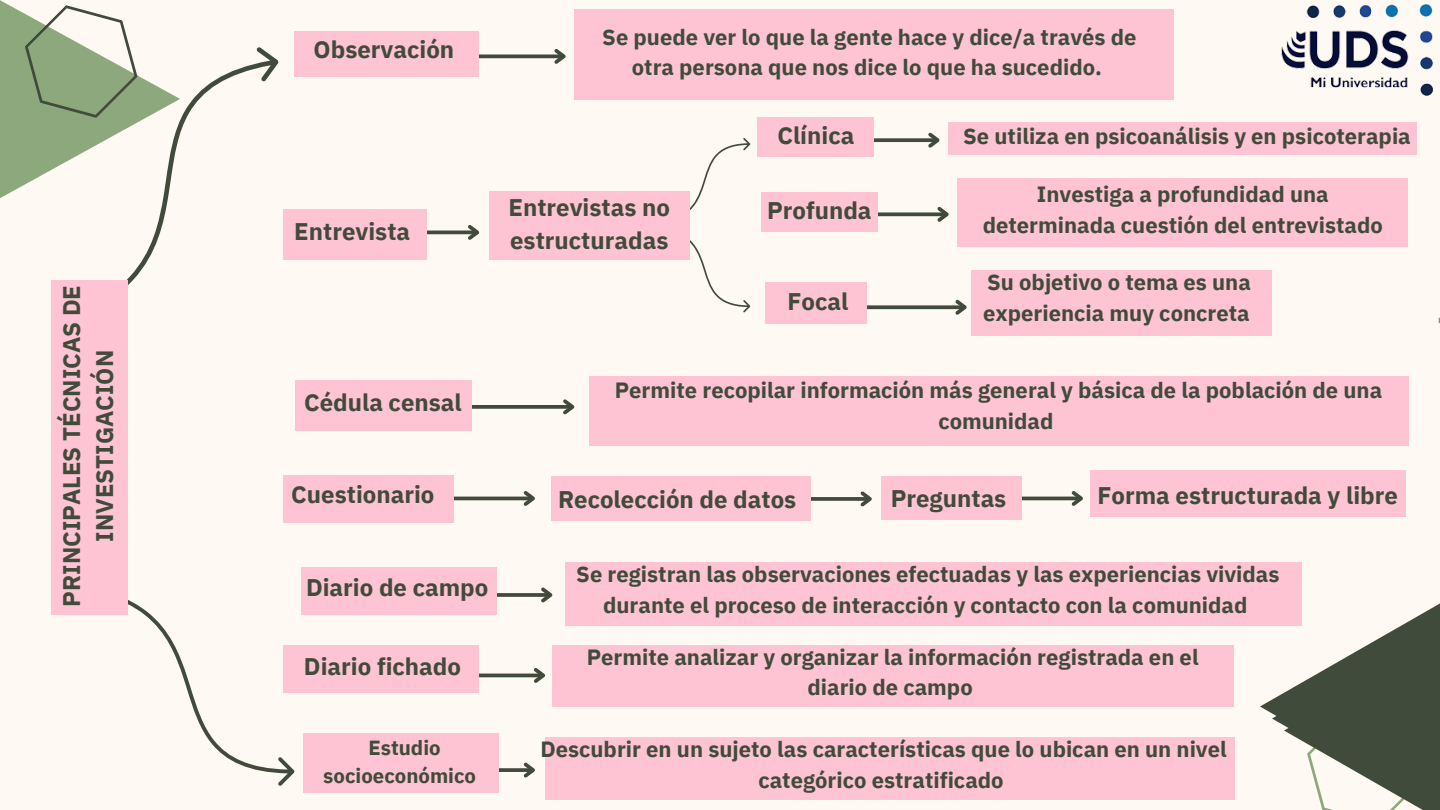
<style>
.page{position:relative;width:1440px;height:810px;background:#fff9f3}
.page>*{position:absolute;margin:0;border:0;box-sizing:border-box;transform-origin:0 0}
.t1{font:700 24px/33px "IBM Plex Sans Thai";color:#414b3b;text-align:center}
.t2{font:700 22px/30.8px "IBM Plex Sans Thai";color:#414b3b;text-align:center}
.t3{font:700 20.4px/28px "IBM Plex Sans Thai";color:#414b3b;text-align:center}
</style>
<div class="page">
<svg style="left:51px;top:44px;width:262px;height:269px"></svg>
<svg style="left:0;top:0;width:180px;height:199px"></svg>
<img style="left:1306px;top:4px;width:92px;height:14px">
<img style="left:1281px;top:30px;width:128px;height:57px">
<img style="left:1419px;top:4px;width:14px;height:92px">
<svg style="left:1260px;top:603px;width:180px;height:207px"></svg>
<svg style="left:128px;top:600px;width:166px;height:186px"></svg>
<svg style="left:689px;top:138px;width:61px;height:174px"></svg>
<hr style="left:367px;top:231px;width:110px;height:3px;background:#414b3b">
<svg style="left:465px;top:225px;width:15px;height:15px"></svg>
<div style="left:52px;top:281px;width:76px;height:334px;background:#ffc4d4"></div>
<svg style="left:479px;top:54px;width:72px;height:4px"></svg>
<svg style="left:551px;top:49px;width:15px;height:15px"></svg>
<svg style="left:874px;top:138px;width:51px;height:4px"></svg>
<svg style="left:925px;top:132px;width:15px;height:16px"></svg>
<svg style="left:878px;top:212px;width:56px;height:4px"></svg>
<svg style="left:934px;top:206px;width:15px;height:16px"></svg>
<svg style="left:867px;top:305px;width:85px;height:4px"></svg>
<svg style="left:952px;top:299px;width:15px;height:16px"></svg>
<div style="left:295px;top:32px;width:184px;height:45px;background:#ffc4d4"></div>
<div style="left:283px;top:209px;width:144px;height:50px;background:#ffc4d4"></div>
<div style="left:489px;top:191px;width:200px;height:69px;background:#ffc4d4"></div>
<div style="left:758px;top:117px;width:116px;height:40px;background:#ffc4d4"></div>
<div style="left:761px;top:193px;width:117px;height:39px;background:#ffc4d4"></div>
<div style="left:765px;top:282px;width:102px;height:42px;background:#ffc4d4"></div>
<div style="left:949px;top:122px;width:468px;height:32px;background:#ffc4d4"></div>
<div style="left:958px;top:178px;width:450px;height:69px;background:#ffc4d4"></div>
<div style="left:971px;top:270px;width:301px;height:66px;background:#ffc4d4"></div>
<div style="left:574px;top:9px;width:599px;height:91px;background:#ffc4d4"></div>
<svg style="left:472px;top:405px;width:88px;height:4px"></svg>
<svg style="left:560px;top:399px;width:15px;height:16px"></svg>
<div style="left:295px;top:380px;width:177px;height:50px;background:#ffc4d4"></div>
<div style="left:589px;top:377px;width:819px;height:69px;background:#ffc4d4"></div>
<hr style="left:423px;top:497px;width:110px;height:3px;background:#414b3b">
<svg style="left:520px;top:491px;width:15px;height:15px"></svg>
<div style="left:283px;top:475px;width:171px;height:48px;background:#ffc4d4"></div>
<svg style="left:811px;top:497px;width:46px;height:4px"></svg>
<svg style="left:857px;top:491px;width:15px;height:16px"></svg>
<div style="left:552px;top:477px;width:259px;height:44px;background:#ffc4d4"></div>
<hr style="left:971px;top:497px;width:110px;height:3px;background:#414b3b">
<svg style="left:1068px;top:491px;width:15px;height:15px"></svg>
<div style="left:882px;top:477px;width:140px;height:43px;background:#ffc4d4"></div>
<div style="left:1090px;top:470px;width:315px;height:46px;background:#ffc4d4"></div>
<svg style="left:496px;top:593px;width:42px;height:4px"></svg>
<svg style="left:538px;top:587px;width:15px;height:16px"></svg>
<div style="left:301px;top:567px;width:195px;height:47px;background:#ffc4d4"></div>
<div style="left:566px;top:562px;width:736px;height:63px;background:#ffc4d4"></div>
<hr style="left:433px;top:674px;width:110px;height:3px;background:#414b3b">
<svg style="left:530px;top:668px;width:15px;height:15px"></svg>
<div style="left:283px;top:645px;width:196px;height:47px;background:#ffc4d4"></div>
<div style="left:552px;top:645px;width:682px;height:62px;background:#ffc4d4"></div>
<svg style="left:499px;top:768px;width:21px;height:4px"></svg>
<svg style="left:520px;top:762px;width:15px;height:16px"></svg>
<div style="left:303px;top:733px;width:196px;height:60px;background:#ffc4d4"></div>
<div style="left:545px;top:737px;width:689px;height:62px;background:#ffc4d4"></div>
<p class="t1" style="left:55px;top:607px;width:323px;rotate:-90deg">PRINCIPALES TÉCNICAS DE<br>INVESTIGACIÓN</p>
<p class="t1" style="left:314px;top:33px;width:142px">Observación</p>
<p class="t1" style="left:294px;top:216px;width:117px">Entrevista</p>
<p class="t2" style="left:602px;top:22px;width:536px">Se puede ver lo que la gente hace y dice/a través de otra persona que nos dice lo que ha sucedido.</p>
<p class="t1" style="left:508px;top:191px;width:163px;text-align:left">Entrevistas no estructuradas</p>
<p class="t1" style="left:777px;top:119px;width:78px">Clínica</p>
<p class="t1" style="left:767px;top:194px;width:106px">Profunda</p>
<p class="t1" style="left:788px;top:285px;width:62px">Focal</p>
<p class="t2" style="left:963px;top:121px;width:449px">Se utiliza en psicoanálisis y en psicoterapia</p>
<p class="t2" style="left:983px;top:179px;width:402px">Investiga a profundidad una determinada cuestión del entrevistado</p>
<p class="t2" style="left:983px;top:267px;width:269px;text-align:left">Su objetivo o tema es una experiencia muy concreta</p>
<p class="t1" style="left:304px;top:386px;width:159px">Cédula censal</p>
<p class="t2" style="left:615px;top:375px;width:769px">Permite recopilar información más general y básica de la población de una comunidad</p>
<p class="t1" style="left:291px;top:479px;width:145px">Cuestionario</p>
<p class="t1" style="left:558px;top:483px;width:240px">Recolección de datos</p>
<p class="t1" style="left:891px;top:483px;width:117px">Preguntas</p>
<p class="t1" style="left:1098px;top:480px;width:302px">Forma estructurada y libre</p>
<p class="t1" style="left:306px;top:572px;width:184px">Diario de campo</p>
<p class="t2" style="left:576px;top:559px;width:705px">Se registran las observaciones efectuadas y las experiencias vividas durante el proceso de interacción y contacto con la comunidad</p>
<p class="t1" style="left:304px;top:651px;width:159px">Diario fichado</p>
<p class="t2" style="left:587px;top:642px;width:613px">Permite analizar y organizar la información registrada en el diario de campo</p>
<p class="t3" style="left:323px;top:734px;width:154px">Estudio socioeconómico</p>
<p class="t2" style="left:540px;top:734px;width:688px">Descubrir en un sujeto las características que lo ubican en un nivel categórico estratificado</p>
</div>
